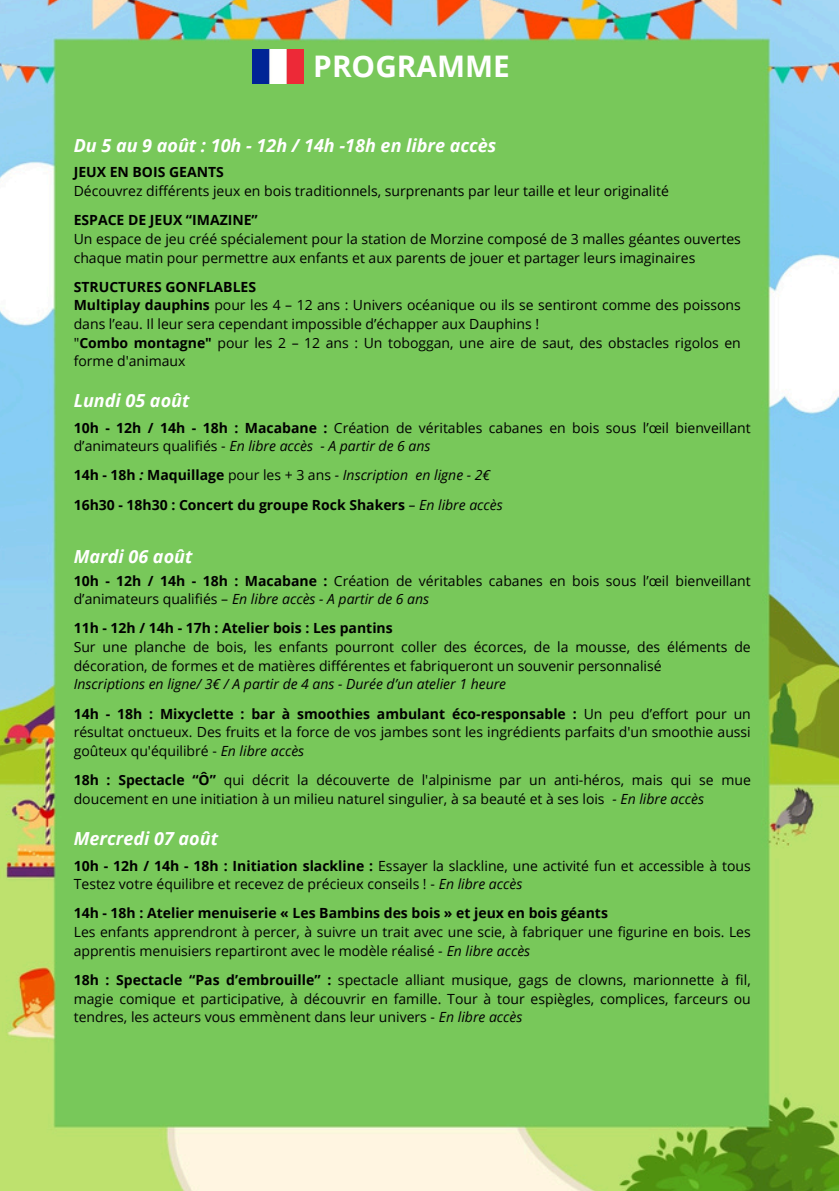
<style>
.page{position:relative;width:839px;height:1191px;background:#fff}
.page>*{position:absolute;margin:0;border:0;box-sizing:border-box;transform-origin:0 0}
.t1{font:700 29.8px "Open Sans";color:#fff}
.t2{font:italic 700 18px "Open Sans";color:#fff}
.t3{font:14px/18.6px "Open Sans";color:#000}
.t4{font:700 14px "Open Sans";color:#000}
.t5{font:italic 14px "Open Sans";color:#000}
.s1{font-weight:700}
.s2{font-style:italic}
.s3{font-weight:700;font-style:normal}
.s4{font-style:normal}
.s5{font-weight:400;font-style:italic}
</style>
<div class="page">
<img style="left:0;top:0;width:838px;height:1191px">
<img style="left:252px;top:49px;width:51px;height:35px">
<p class="t1" style="left:313px;top:45px;width:198px">PROGRAMME</p>
<p class="t2" style="left:74px;top:132px;width:424px">Du 5 au 9 août : 10h - 12h / 14h -18h en libre accès</p>
<p class="t4" style="left:74px;top:162px;width:152px">JEUX EN BOIS GEANTS</p>
<h2 class="t3" style="left:74px;top:181px;width:596px">Découvrez différents jeux en bois traditionnels, surprenants par leur taille et leur originalité</h2>
<p class="t4" style="left:74px;top:210px;width:186px">ESPACE DE JEUX “IMAZINE”</p>
<p class="t3" style="left:74px;top:229px;width:668px">Un espace de jeu créé spécialement pour la station de Morzine composé de 3 malles géantes ouvertes chaque matin pour permettre aux enfants et aux parents de jouer et partager leurs imaginaires</p>
<p class="t4" style="left:74px;top:277px;width:184px">STRUCTURES GONFLABLES</p>
<h2 class="t3" style="left:74px;top:296px;width:668px"><span class="s1">Multiplay dauphins</span> pour les 4 – 12 ans : Univers océanique ou ils se sentiront comme des poissons dans l’eau. Il leur sera cependant impossible d’échapper aux Dauphins !</h2>
<p class="t3" style="left:74px;top:333px;width:668px">"<span class="s1">Combo montagne"</span> pour les 2 – 12 ans : Un toboggan, une aire de saut, des obstacles rigolos en forme d'animaux</p>
<p class="t2" style="left:74px;top:388px;width:117px">Lundi 05 août</p>
<p class="t3" style="left:74px;top:418px;width:678px"><span class="s1">10h - 12h / 14h - 18h : Macabane :</span> Création de véritables cabanes en bois sous l’œil bienveillant d’animateurs qualifiés - <span class="s2">En libre accès - A partir de 6 ans</span></p>
<p class="t5" style="left:74px;top:465px;width:418px"><span class="s3">14h - 18h</span> <span class="s1">:</span> <span class="s3">Maquillage</span> <span class="s4">pour les + 3 ans</span> - Inscription en ligne - 2€</p>
<p class="t4" style="left:74px;top:495px;width:430px">16h30 - 18h30 : Concert du groupe Rock Shakers <span class="s5">– En libre accès</span></p>
<p class="t2" style="left:74px;top:544px;width:120px">Mardi 06 août</p>
<p class="t3" style="left:74px;top:571px;width:678px"><span class="s1">10h - 12h / 14h - 18h : Macabane :</span> Création de véritables cabanes en bois sous l’œil bienveillant d’animateurs qualifiés – <span class="s2">En libre accès - A partir de 6 ans</span></p>
<h1 class="t4" style="left:74px;top:618px;width:320px">11h - 12h / 14h - 17h : Atelier bois : Les pantins</h1>
<h2 class="t3" style="left:74px;top:637px;width:678px">Sur une planche de bois, les enfants pourront coller des écorces, de la mousse, des éléments de décoration, de formes et de matières différentes et fabriqueront un souvenir personnalisé</h2>
<p class="t5" style="left:74px;top:674px;width:434px">Inscriptions en ligne/ 3€ / A partir de 4 ans - Durée d’un atelier 1 heure</p>
<p class="t3" style="left:74px;top:704px;width:678px;text-align:justify"><span class="s1">14h - 18h : Mixyclette : bar à smoothies ambulant éco-responsable :</span> Un peu d’effort pour un résultat onctueux. Des fruits et la force de vos jambes sont les ingrédients parfaits d'un smoothie aussi goûteux qu'équilibré - <span class="s2">En libre accès</span></p>
<p class="t3" style="left:74px;top:770px;width:678px"><span class="s1">18h : Spectacle “Ô”</span> qui décrit la découverte de l'alpinisme par un anti-héros, mais qui se mue doucement en une initiation à un milieu naturel singulier, à sa beauté et à ses lois <span class="s2">- En libre accès</span></p>
<h2 class="t2" style="left:74px;top:826px;width:146px">Mercredi 07 août</h2>
<p class="t3" style="left:74px;top:856px;width:678px"><span class="s1">10h - 12h / 14h - 18h : Initiation slackline :</span> Essayer la slackline, une activité fun et accessible à tous<br>Testez votre équilibre et recevez de précieux conseils ! - <span class="s2">En libre accès</span></p>
<p class="t4" style="left:74px;top:904px;width:535px">14h - 18h : Atelier menuiserie « Les Bambins des bois » et jeux en bois géants</p>
<p class="t3" style="left:74px;top:922px;width:678px">Les enfants apprendront à percer, à suivre un trait avec une scie, à fabriquer une figurine en bois. Les apprentis menuisiers repartiront avec le modèle réalisé - <span class="s2">En libre accès</span></p>
<p class="t3" style="left:74px;top:970px;width:678px;text-align:justify"><span class="s1">18h : Spectacle “Pas d’embrouille” :</span> spectacle alliant musique, gags de clowns, marionnette à fil, magie comique et participative, à découvrir en famille. Tour à tour espiègles, complices, farceurs ou tendres, les acteurs vous emmènent dans leur univers - <span class="s2">En libre accès</span></p>
</div>
